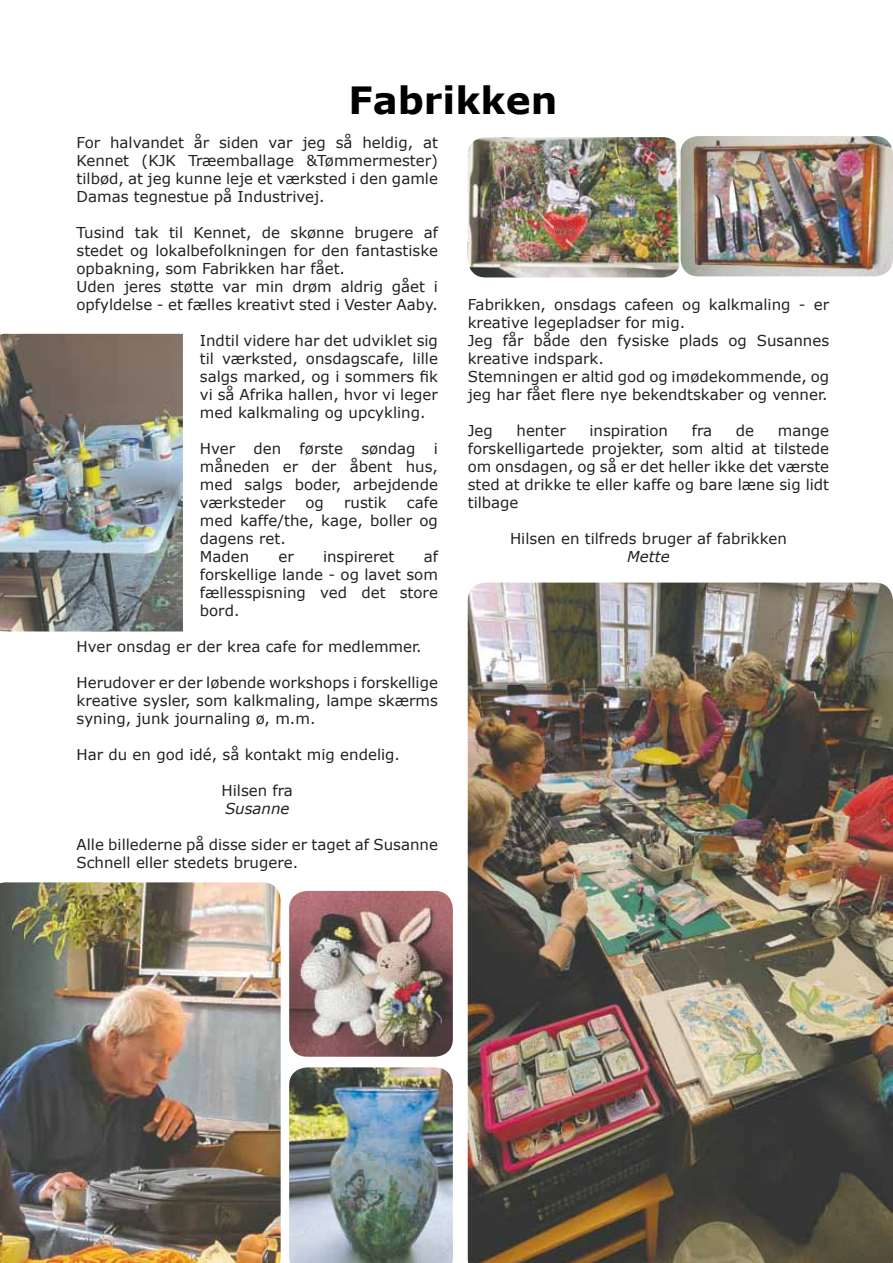
<style>
.page{position:relative;width:893px;height:1263px;background:#fff}
.page>*{position:absolute;margin:0;border:0;box-sizing:border-box;transform-origin:0 0}
.t1{font:700 37.5px "Verdana";color:#000}
.t2{font:700 18px "Verdana";color:#808285}
.t3{font:15px/18px "Verdana";color:#222;text-align:justify}
.t4{font:italic 15px "Verdana";color:#222}
</style>
<div class="page">
<img style="left:0;top:882px;width:281px;height:381px">
<img style="left:468px;top:583px;width:425px;height:680px">
<img style="left:0;top:334px;width:183px;height:297px">
<img style="left:468px;top:136px;width:425px;height:141px">
<img style="left:289px;top:891px;width:164px;height:166px">
<img style="left:289px;top:1067px;width:164px;height:196px">
<h1 class="t1" style="left:348px;top:74px;width:211px">Fabrikken</h1>
<p class="t3" style="left:77px;top:133px;width:363px">For halvandet år siden var jeg så heldig, at Kennet (KJK Træemballage &amp;Tømmermester) tilbød, at jeg kunne leje et værksted i den gamle Damas tegnestue på Industrivej.</p>
<p class="t3" style="left:77px;top:223px;width:363px;text-align:left">Tusind tak til Kennet, de skønne brugere af stedet og lokalbefolkningen for den fantastiske opbakning, som Fabrikken har fået.<br>Uden jeres støtte var min drøm aldrig gået i opfyldelse - et fælles kreativt sted i Vester Aaby.</p>
<p class="t3" style="left:200px;top:331px;width:240px">Indtil videre har det udviklet sig til værksted, onsdagscafe, lille salgs marked, og i sommers fik vi så Afrika hallen, hvor vi leger med kalkmaling og upcykling.</p>
<p class="t3" style="left:200px;top:439px;width:240px">Hver den første søndag i måneden er der åbent hus, med salgs boder, arbejdende værksteder</p>
<p class="t3" style="left:200px;top:493px;width:240px;text-align:left;text-indent:207px">cafe med kaffe/the, kage, boller og dagens ret.<br>Maden</p>
<p class="t3" style="left:306px;top:493px;width:20px">og</p>
<p class="t3" style="left:344px;top:493px;width:44px">rustik</p>
<p class="t3" style="left:200px;top:547px;width:240px;text-indent:224px">af forskellige lande - og lavet som fællesspisning ved det store bord.</p>
<p class="t3" style="left:77px;top:637px;width:347px">Hver onsdag er der krea cafe for medlemmer.</p>
<p class="t3" style="left:77px;top:673px;width:363px">Herudover er der løbende workshops i forskellige kreative sysler, som kalkmaling, lampe skærms syning, junk journaling ø, m.m.</p>
<p class="t3" style="left:77px;top:745px;width:325px">Har du en god idé, så kontakt mig endelig.</p>
<p class="t3" style="left:222px;top:781px;width:73px">Hilsen fra</p>
<p class="t4" style="left:225px;top:798px;width:66px">Susanne</p>
<p class="t3" style="left:77px;top:835px;width:363px">Alle billederne på disse sider er taget af Susanne<br>Schnell eller stedets brugere.</p>
<p class="t3" style="left:278px;top:547px;width:17px">er</p>
<p class="t3" style="left:323px;top:547px;width:73px">inspireret</p>
<p class="t3" style="left:468px;top:295px;width:363px;text-align:left">Fabrikken, onsdags cafeen og kalkmaling - er kreative legepladser for mig.<br>Jeg får både den fysiske plads og Susannes kreative indspark.<br>Stemningen er altid god og imødekommende, og jeg har fået flere nye bekendtskaber og venner.</p>
<p class="t3" style="left:468px;top:421px;width:27px">Jeg</p>
<p class="t3" style="left:517px;top:421px;width:51px">henter</p>
<p class="t3" style="left:589px;top:421px;width:80px">inspiration</p>
<p class="t3" style="left:692px;top:421px;width:22px">fra</p>
<p class="t3" style="left:736px;top:421px;width:20px">de</p>
<p class="t3" style="left:468px;top:421px;width:363px;text-indent:310px">mange forskelligartede projekter, som altid at tilstede om onsdagen, og så er det heller ikke det værste sted at drikke te eller kaffe og bare læne sig lidt tilbage</p>
<p class="t3" style="left:510px;top:529px;width:278px">Hilsen en tilfreds bruger af fabrikken</p>
<p class="t4" style="left:627px;top:546px;width:44px">Mette</p>
<p class="t2" style="left:77px;top:1189px;width:27px">12</p>
</div>
